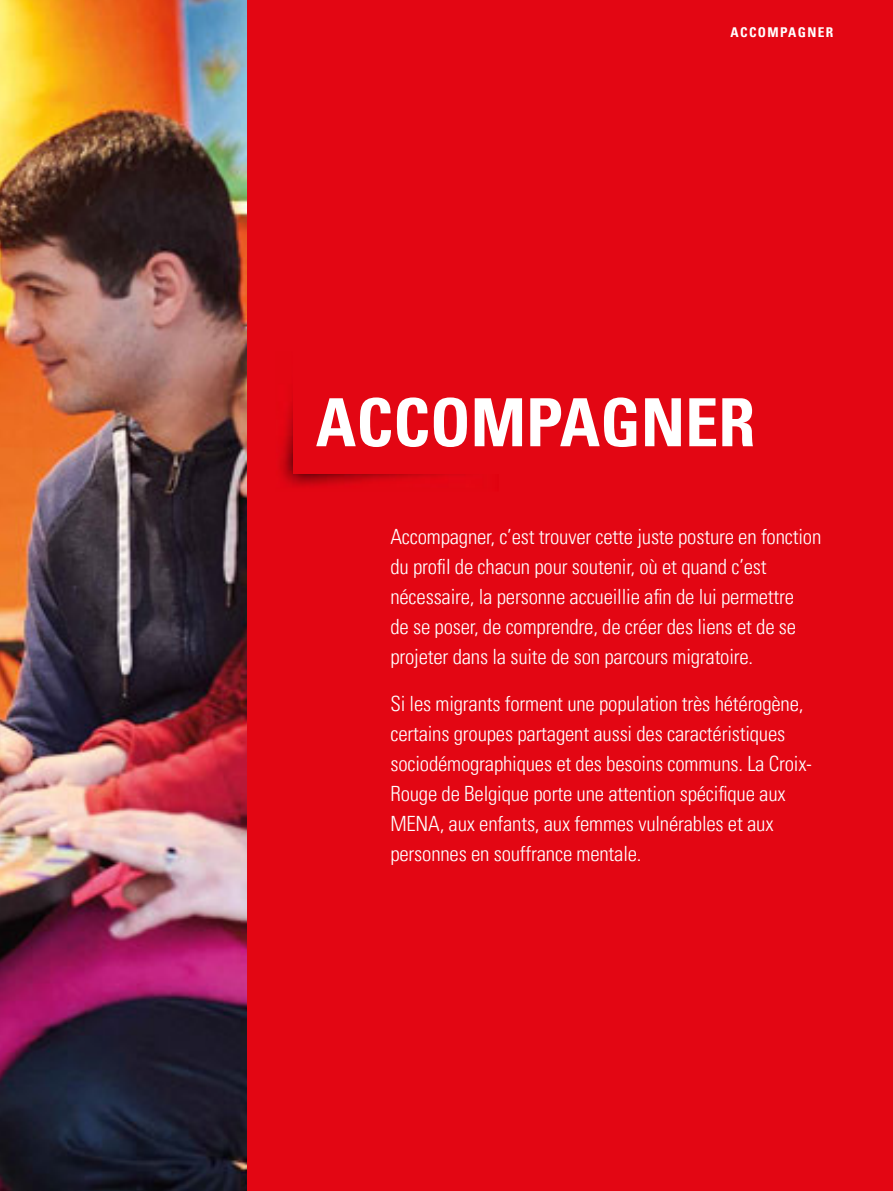
<style>
.page{position:relative;width:893px;height:1191px;background:#fff}
.page>*{position:absolute;margin:0;border:0;box-sizing:border-box;transform-origin:0 0}
.t1{font:700 condensed 66.45px "Univers LT Std";color:#fff}
.t2{font:300 condensed 21px/30px "Univers LT Std";letter-spacing:-.01em;color:#fff}
.t3{font:700 condensed 13.5px "Univers LT Std";letter-spacing:.1em;color:#fff}
</style>
<div class="page">
<img style="left:0;top:0;width:248px;height:1191px">
<div style="left:248px;top:0;width:645px;height:1191px;background:#e30613"></div>
<img style="left:279px;top:394px;width:186px;height:93px">
<div style="left:294px;top:283px;width:337px;height:190px;background:#e30613"></div>
<p class="t3" style="left:731px;top:24px;width:104px">ACCOMPAGNER</p>
<h1 class="t1" style="left:316px;top:382px;width:441px">ACCOMPAGNER</h1>
<p class="t2" style="left:390px;top:521px;width:432px">Accompagner, c’est trouver cette juste posture en fonction du profil de chacun pour soutenir, où et quand c’est nécessaire, la personne accueillie afin de lui permettre<br>de se poser, de comprendre, de créer des liens et de se projeter dans la suite de son parcours migratoire.</p>
<p class="t2" style="left:390px;top:688px;width:423px">Si les migrants forment une population très hétérogène, certains groupes partagent aussi des caractéristiques sociodémographiques et des besoins communs. La Croix-Rouge de Belgique porte une attention spécifique aux MENA, aux enfants, aux femmes vulnérables et aux personnes en souffrance mentale.</p>
</div>
